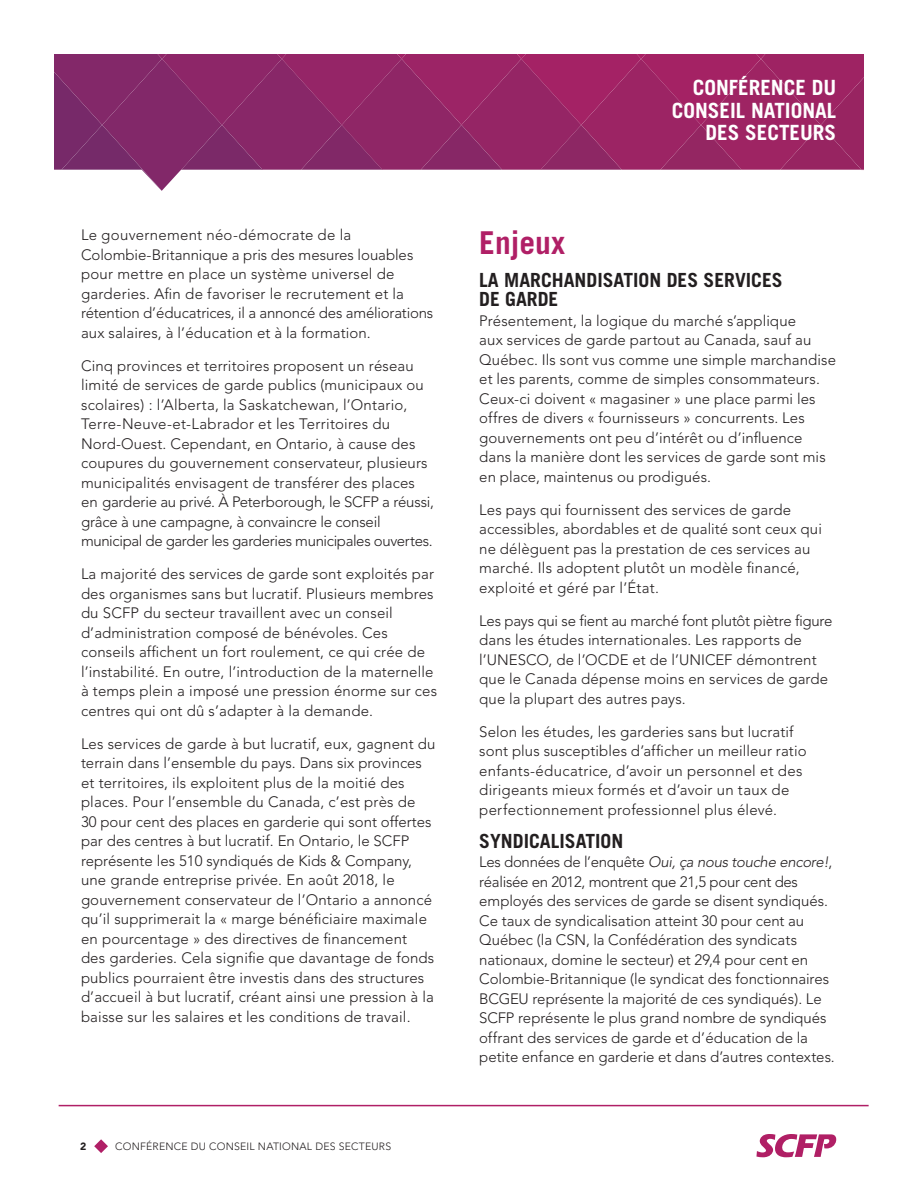
<style>
.page{position:relative;width:918px;height:1188px;background:#fff}
.page>*{position:absolute;margin:0;border:0;box-sizing:border-box;transform-origin:0 0}
.t1{font:700 31.5px "Trade Gothic";color:#b01f66}
.t2{font:700 21px/22.5px "Trade Gothic";color:#fff;text-align:right}
.t3{font:700 19.5px/19.5px "Trade Gothic";color:#231f20}
.t4{font:300 15px/19.5px "Avenir";letter-spacing:.01em;color:#231f20}
.t5{font:300 10.5px "Avenir";letter-spacing:.02em;color:#231f20}
.t6{font:900 10.5px "Avenir";color:#231f20}
.s1{font-style:italic}
</style>
<div class="page">
<svg style="left:54px;top:54px;width:810px;height:137px;background:#a1467d"></svg>
<hr style="left:59px;top:1105px;width:810px;height:1px;background:#b01f66">
<svg style="left:94px;top:1139px;width:14px;height:14px"></svg>
<svg style="left:756px;top:1134px;width:80px;height:23px"></svg>
<p class="t4" style="left:81px;top:225px;width:354px">Le gouvernement néo-démocrate de la Colombie-Britannique a pris des mesures louables pour mettre en place un système universel de garderies. Afin de favoriser le recrutement et la rétention d’éducatrices, il a annoncé des améliorations aux salaires, à l’éducation et à la formation.</p>
<p class="t4" style="left:81px;top:356px;width:354px">Cinq provinces et territoires proposent un réseau limité de services de garde publics (municipaux ou scolaires) : l’Alberta, la Saskatchewan, l’Ontario, Terre-Neuve-et-Labrador et les Territoires du Nord-Ouest. Cependant, en Ontario, à cause des coupures du gouvernement conservateur, plusieurs municipalités envisagent de transférer des places en garderie au privé. À Peterborough, le SCFP a réussi, grâce à une campagne, à convaincre le conseil municipal de garder les garderies municipales ouvertes.</p>
<p class="t4" style="left:81px;top:564px;width:358px">La majorité des services de garde sont exploités par des organismes sans but lucratif. Plusieurs membres du SCFP du secteur travaillent avec un conseil d’administration composé de bénévoles. Ces conseils affichent un fort roulement, ce qui crée de l’instabilité. En outre, l’introduction de la maternelle à temps plein a imposé une pression énorme sur ces centres qui ont dû s’adapter à la demande.</p>
<p class="t4" style="left:81px;top:734px;width:356px">Les services de garde à but lucratif, eux, gagnent du terrain dans l’ensemble du pays. Dans six provinces et territoires, ils exploitent plus de la moitié des places. Pour l’ensemble du Canada, c’est près de<br>30 pour cent des places en garderie qui sont offertes par des centres à but lucratif. En Ontario, le SCFP représente les 510 syndiqués de Kids &amp; Company, une grande entreprise privée. En août 2018, le gouvernement conservateur de l’Ontario a annoncé qu’il supprimerait la « marge bénéficiaire maximale en pourcentage » des directives de financement<br>des garderies. Cela signifie que davantage de fonds publics pourraient être investis dans des structures d’accueil à but lucratif, créant ainsi une pression à la baisse sur les salaires et les conditions de travail.</p>
<p class="t6" style="left:80px;top:1140px;width:8px">2</p>
<p class="t5" style="left:115px;top:1141px;width:277px">CONFÉRENCE DU CONSEIL NATIONAL DES SECTEURS</p>
<h2 class="t2" style="left:672px;top:76px;width:166px">CONFÉRENCE DU<br>CONSEIL NATIONAL<br>DES SECTEURS</h2>
<h1 class="t1" style="left:479px;top:223px;width:87px">Enjeux</h1>
<h3 class="t3" style="left:479px;top:270px;width:305px">LA MARCHANDISATION DES SERVICES<br>DE GARDE</h3>
<p class="t4" style="left:479px;top:311px;width:358px">Présentement, la logique du marché s’applique<br>aux services de garde partout au Canada, sauf au Québec. Ils sont vus comme une simple marchandise et les parents, comme de simples consommateurs.<br>Ceux-ci doivent « magasiner » une place parmi les offres de divers « fournisseurs » concurrents. Les gouvernements ont peu d’intérêt ou d’influence dans la manière dont les services de garde sont mis en place, maintenus ou prodigués.</p>
<p class="t4" style="left:479px;top:500px;width:344px">Les pays qui fournissent des services de garde accessibles, abordables et de qualité sont ceux qui ne délèguent pas la prestation de ces services au marché. Ils adoptent plutôt un modèle financé, exploité et géré par l’État.</p>
<p class="t4" style="left:479px;top:611px;width:355px">Les pays qui se fient au marché font plutôt piètre figure dans les études internationales. Les rapports de l’UNESCO, de l’OCDE et de l’UNICEF démontrent que le Canada dépense moins en services de garde que la plupart des autres pays.</p>
<p class="t4" style="left:479px;top:722px;width:329px">Selon les études, les garderies sans but lucratif sont plus susceptibles d’afficher un meilleur ratio enfants-éducatrice, d’avoir un personnel et des dirigeants mieux formés et d’avoir un taux de perfectionnement professionnel plus élevé.</p>
<h3 class="t3" style="left:479px;top:831px;width:146px">SYNDICALISATION</h3>
<p class="t4" style="left:479px;top:853px;width:357px">Les données de l’enquête <span class="s1">Oui, ça nous touche encore!</span>, réalisée en 2012, montrent que 21,5 pour cent des employés des services de garde se disent syndiqués.<br>Ce taux de syndicalisation atteint 30 pour cent au Québec (la CSN, la Confédération des syndicats nationaux, domine le secteur) et 29,4 pour cent en Colombie-Britannique (le syndicat des fonctionnaires BCGEU représente la majorité de ces syndiqués). Le SCFP représente le plus grand nombre de syndiqués offrant des services de garde et d’éducation de la petite enfance en garderie et dans d’autres contextes.</p>
</div>
